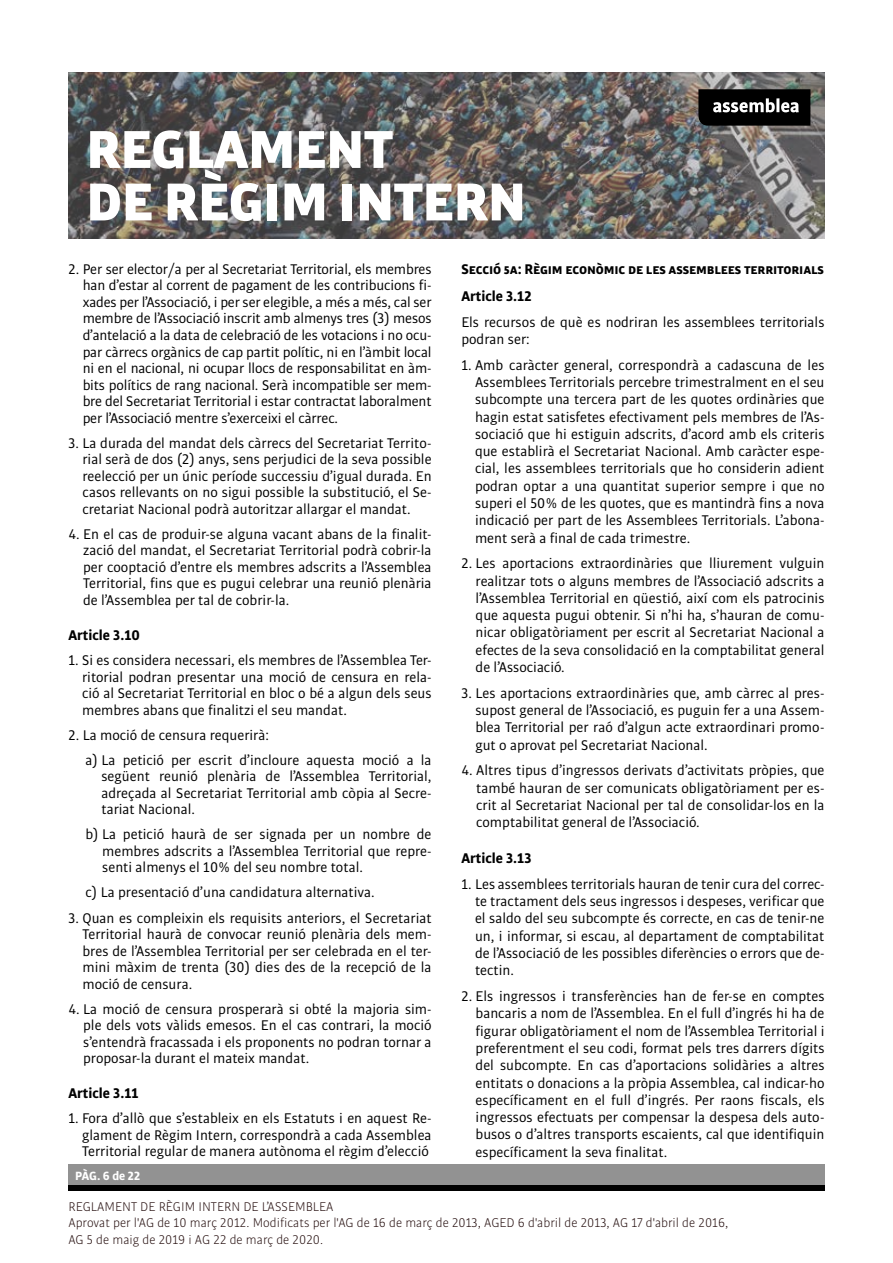
<style>
.page{position:relative;width:893px;height:1263px;background:#fff}
.page>*{position:absolute;margin:0;border:0;box-sizing:border-box;transform-origin:0 0}
.t1{font:900 57px/52.5px "Bulo";color:#fff}
.t2{font:15px/17.2px "Bulo";color:#000;text-align:justify}
.t3{font:700 15px/27.3px "Bulo";letter-spacing:-.01em;color:#000}
.t4{font:300 13.5px/16.2px "Bulo";color:#240d0d}
.t5{font:700 12.75px "Bulo";color:#fff}
</style>
<div class="page">
<img style="left:68px;top:72px;width:756px;height:167px">
<div style="left:68px;top:1164px;width:756px;height:27px;background:#929292"></div>
<div style="left:68px;top:1185px;width:756px;height:6px;background:#000"></div>
<svg style="left:698px;top:89px;width:112px;height:37px"></svg>
<h1 class="t1" style="left:86px;top:121px;width:441px">REGLAMENT<br>DE RÈGIM INTERN</h1>
<p class="t2" style="left:83px;top:260px;width:350px;line-height:16.5px;text-indent:-14px">2. Per ser elector/a per al Secretariat Territorial, els membres han d’estar al corrent de pagament de les contribucions fi&shy;xades per l’Associació, i per ser elegible, a més a més, cal ser membre de l’Associació inscrit amb almenys tres (3) mesos d’antelació a la data de celebració de les votacions i no ocu&shy;par càrrecs orgànics de cap partit polític, ni en l’àmbit local ni en el nacional, ni ocupar llocs de responsabilitat en àm&shy;bits polítics de rang nacional. Serà incompatible ser mem&shy;bre del Secretariat Territorial i estar contractat laboralment per l’Associació mentre s’exerceixi el càrrec.</p>
<p class="t2" style="left:82px;top:434px;width:351px;line-height:16.5px;text-indent:-14px">3. La durada del mandat dels càrrecs del Secretariat Territo&shy;rial serà de dos (2) anys, sens perjudici de la seva possible reelecció per un únic període successiu d’igual durada. En casos rellevants on no sigui possible la substitució, el Se&shy;cretariat Nacional podrà autoritzar allargar el mandat.</p>
<p class="t2" style="left:83px;top:525px;width:350px;line-height:16.5px;text-indent:-15px">4. En el cas de produir-se alguna vacant abans de la finalit&shy;zació del mandat, el Secretariat Territorial podrà cobrir-la per cooptació d’entre els membres adscrits a l’Assemblea Territorial, fins que es pugui celebrar una reunió plenària de l’Assemblea per tal de cobrir-la.</p>
<p class="t3" style="left:68px;top:621px;width:73px">Article 3.10</p>
<p class="t2" style="left:82px;top:652px;width:351px;line-height:16.5px;text-indent:-14px">1. Si es considera necessari, els membres de l’Assemblea Ter&shy;ritorial podran presentar una moció de censura en rela&shy;ció al Secretariat Territorial en bloc o bé a algun dels seus membres abans que finalitzi el seu mandat.</p>
<p class="t2" style="left:85px;top:722px;width:348px;line-height:25px;text-indent:-17px">2. La moció de censura requerirà:<br>a) La petició per escrit d’incloure aquesta moció a la</p>
<p class="t2" style="left:101px;top:768px;width:332px;line-height:16.5px">següent reunió plenària de l’Assemblea Territorial, adreçada al Secretariat Territorial amb còpia al Secre&shy;tariat Nacional.</p>
<p class="t2" style="left:102px;top:826px;width:331px;line-height:16.5px;text-indent:-17px">b) La petició haurà de ser signada per un nombre de membres adscrits a l’Assemblea Territorial que repre&shy;senti almenys el 10% del seu nombre total.</p>
<p class="t2" style="left:85px;top:884px;width:291px">c) La presentació d’una candidatura alternativa.</p>
<p class="t2" style="left:82px;top:909px;width:351px;line-height:16.5px;text-indent:-14px">3. Quan es compleixin els requisits anteriors, el Secretariat Territorial haurà de convocar reunió plenària dels mem&shy;bres de l’Assemblea Territorial per ser celebrada en el ter&shy;mini màxim de trenta (30) dies des de la recepció de la moció de censura.</p>
<p class="t2" style="left:83px;top:1000px;width:350px;line-height:16.5px;text-indent:-15px">4. La moció de censura prosperarà si obté la majoria sim&shy;ple dels vots vàlids emesos. En el cas contrari, la moció s’entendrà fracassada i els proponents no podran tornar a proposar-la durant el mateix mandat.</p>
<p class="t3" style="left:68px;top:1079px;width:72px">Article 3.11</p>
<p class="t2" style="left:82px;top:1110px;width:351px;line-height:16.5px;text-indent:-14px">1. Fora d’allò que s’estableix en els Estatuts i en aquest Re&shy;glament de Règim Intern, correspondrà a cada Assemblea Territorial regular de manera autònoma el règim d’elecció</p>
<p class="t3" style="left:461px;top:255px;width:364px">Secció 5a: Règim econòmic de les assemblees territorials<br>Article 3.12</p>
<p class="t2" style="left:461px;top:313px;width:365px">Els recursos de què es nodriran les assemblees territorials podran ser:</p>
<p class="t2" style="left:475px;top:356px;width:351px;text-indent:-14px">1. Amb caràcter general, correspondrà a cadascuna de les Assemblees Territorials percebre trimestralment en el seu subcompte una tercera part de les quotes ordinàries que hagin estat satisfetes efectivament pels membres de l’As&shy;sociació que hi estiguin adscrits, d’acord amb els criteris que establirà el Secretariat Nacional. Amb caràcter espe&shy;cial, les assemblees territorials que ho considerin adient podran optar a una quantitat superior sempre i que no superi el 50% de les quotes, que es mantindrà fins a nova indicació per part de les Assemblees Territorials. L’abona&shy;ment serà a final de cada trimestre.</p>
<p class="t2" style="left:476px;top:554px;width:350px;text-indent:-14px">2. Les aportacions extraordinàries que lliurement vulguin realitzar tots o alguns membres de l’Associació adscrits a l’Assemblea Territorial en qüestió, així com els patrocinis que aquesta pugui obtenir. Si n’hi ha, s’hauran de comu&shy;nicar obligatòriament per escrit al Secretariat Nacional a efectes de la seva consolidació en la comptabilitat general de l’Associació.</p>
<p class="t2" style="left:475px;top:684px;width:351px;text-indent:-14px">3. Les aportacions extraordinàries que, amb càrrec al pres&shy;supost general de l’Associació, es puguin fer a una Assem&shy;blea Territorial per raó d’algun acte extraordinari promo&shy;gut o aprovat pel Secretariat Nacional.</p>
<p class="t2" style="left:476px;top:762px;width:350px;text-indent:-15px">4. Altres tipus d’ingressos derivats d’activitats pròpies, que també hauran de ser comunicats obligatòriament per es&shy;crit al Secretariat Nacional per tal de consolidar-los en la comptabilitat general de l’Associació.</p>
<p class="t3" style="left:461px;top:844px;width:72px">Article 3.13</p>
<p class="t2" style="left:475px;top:875px;width:351px;text-indent:-14px">1. Les assemblees territorials hauran de tenir cura del correc&shy;te tractament dels seus ingressos i despeses, verificar que el saldo del seu subcompte és correcte, en cas de tenir-ne un, i informar, si escau, al departament de comptabilitat de l’Associació de les possibles diferències o errors que de&shy;tectin.</p>
<p class="t2" style="left:476px;top:987px;width:350px;text-indent:-14px">2. Els ingressos i transferències han de fer-se en comptes bancaris a nom de l’Assemblea. En el full d’ingrés hi ha de figurar obligatòriament el nom de l’Assemblea Territorial i preferentment el seu codi, format pels tres darrers dígits del subcompte. En cas d’aportacions solidàries a altres entitats o donacions a la pròpia Assemblea, cal indicar-ho específicament en el full d’ingrés. Per raons fiscals, els ingressos efectuats per compensar la despesa dels auto&shy;busos o d’altres transports escaients, cal que identifiquin específicament la seva finalitat.</p>
<p class="t5" style="left:75px;top:1167px;width:66px">PÀG. 6 de 22</p>
<p class="t4" style="left:68px;top:1198px;width:661px">REGLAMENT DE RÈGIM INTERN DE L’ASSEMBLEA<br>Aprovat per l'AG de 10 març 2012. Modificats per l'AG de 16 de març de 2013, AGED 6 d'abril de 2013, AG 17 d'abril de 2016,<br>AG 5 de maig de 2019 i AG 22 de març de 2020.</p>
</div>
